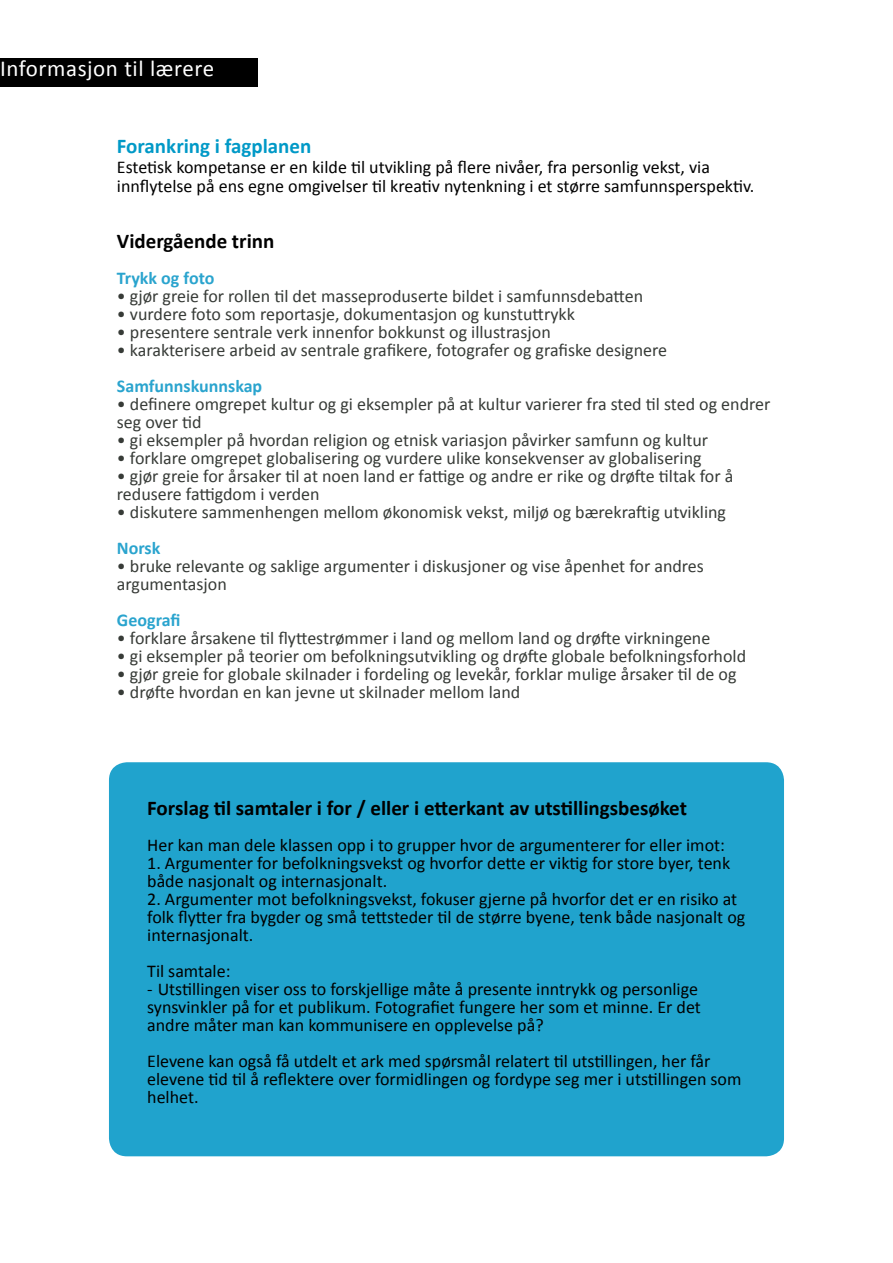
<style>
.page{position:relative;width:893px;height:1263px;background:#fff}
.page>*{position:absolute;margin:0;border:0;box-sizing:border-box;transform-origin:0 0}
.t1{font:22.95px "Calibri";letter-spacing:.025em;color:#fff}
.t2{font:700 21px "Calibri";color:#000}
.t3{font:700 21px "Calibri";color:#0099c7}
.t4{font:18px/18px "Calibri";color:#373b37}
.t5{font:18px/18px "Calibri";color:#000}
.t6{font:700 18px "Calibri";color:#2aa4ce}
</style>
<div class="page">
<div style="left:109px;top:762px;width:675px;height:394px;background:#20a3cd;border-radius:18px"></div>
<div style="left:0;top:58px;width:258px;height:29px;background:#000"></div>
<p class="t1" style="left:0;top:54px;width:216px">Informasjon til lærere</p>
<p class="t3" style="left:117px;top:133px;width:196px">Forankring i fagplanen</p>
<p class="t5" style="left:117px;top:157px;width:639px;line-height:19.5px">Estetisk kompetanse er en kilde til utvikling på flere nivåer, fra personlig vekst, via innflytelse på ens egne omgivelser til kreativ nytenkning i et større samfunnsperspektiv.</p>
<p class="t2" style="left:117px;top:227px;width:159px">Vidergående trinn</p>
<p class="t6" style="left:117px;top:266px;width:99px">Trykk og foto</p>
<p class="t4" style="left:117px;top:287px;width:528px">• gjør greie for rollen til det masseproduserte bildet i samfunnsdebatten</p>
<p class="t4" style="left:117px;top:305px;width:459px">• vurdere foto som reportasje, dokumentasjon og kunstuttrykk</p>
<p class="t4" style="left:117px;top:323px;width:435px">• presentere sentrale verk innenfor bokkunst og illustrasjon</p>
<p class="t4" style="left:117px;top:341px;width:552px">• karakterisere arbeid av sentrale grafikere, fotografer og grafiske designere</p>
<p class="t6" style="left:117px;top:374px;width:147px">Samfunnskunnskap</p>
<p class="t4" style="left:117px;top:395px;width:655px">• definere omgrepet kultur og gi eksempler på at kultur varierer fra sted til sted og endrer seg over tid</p>
<p class="t4" style="left:117px;top:431px;width:593px">• gi eksempler på hvordan religion og etnisk variasjon påvirker samfunn og kultur</p>
<p class="t4" style="left:117px;top:449px;width:586px">• forklare omgrepet globalisering og vurdere ulike konsekvenser av globalisering</p>
<p class="t4" style="left:117px;top:467px;width:618px">• gjør greie for årsaker til at noen land er fattige og andre er rike og drøfte tiltak for å redusere fattigdom i verden</p>
<p class="t4" style="left:117px;top:503px;width:611px">• diskutere sammenhengen mellom økonomisk vekst, miljø og bærekraftig utvikling</p>
<p class="t6" style="left:117px;top:536px;width:45px">Norsk</p>
<p class="t4" style="left:117px;top:557px;width:588px">• bruke relevante og saklige argumenter i diskusjoner og vise åpenhet for andres argumentasjon</p>
<p class="t6" style="left:117px;top:608px;width:65px">Geografi</p>
<p class="t4" style="left:117px;top:629px;width:595px">• forklare årsakene til flyttestrømmer i land og mellom land og drøfte virkningene</p>
<p class="t4" style="left:117px;top:647px;width:631px">• gi eksempler på teorier om befolkningsutvikling og drøfte globale befolkningsforhold</p>
<p class="t4" style="left:117px;top:665px;width:621px">• gjør greie for globale skilnader i fordeling og levekår, forklar mulige årsaker til de og</p>
<p class="t4" style="left:117px;top:683px;width:405px">• drøfte hvordan en kan jevne ut skilnader mellom land</p>
<p class="t2" style="left:147px;top:794px;width:541px">Forslag til samtaler i for / eller i etterkant av utstillingsbesøket</p>
<p class="t5" style="left:147px;top:835px;width:579px">Her kan man dele klassen opp i to grupper hvor de argumenterer for eller imot:</p>
<p class="t5" style="left:147px;top:853px;width:584px">1. Argumenter for befolkningsvekst og hvorfor dette er viktig for store byer, tenk både nasjonalt og internasjonalt.</p>
<p class="t5" style="left:147px;top:889px;width:600px">2. Argumenter mot befolkningsvekst, fokuser gjerne på hvorfor det er en risiko at folk flytter fra bygder og små tettsteder til de større byene, tenk både nasjonalt og internasjonalt.</p>
<p class="t5" style="left:147px;top:961px;width:85px">Til samtale:</p>
<p class="t5" style="left:147px;top:979px;width:555px">- Utstillingen viser oss to forskjellige måte å presente inntrykk og personlige synsvinkler på for et publikum. Fotografiet fungere her som et minne. Er det andre måter man kan kommunisere en opplevelse på?</p>
<p class="t5" style="left:147px;top:1051px;width:596px">Elevene kan også få utdelt et ark med spørsmål relatert til utstillingen, her får elevene tid til å reflektere over formidlingen og fordype seg mer i utstillingen som helhet.</p>
</div>
